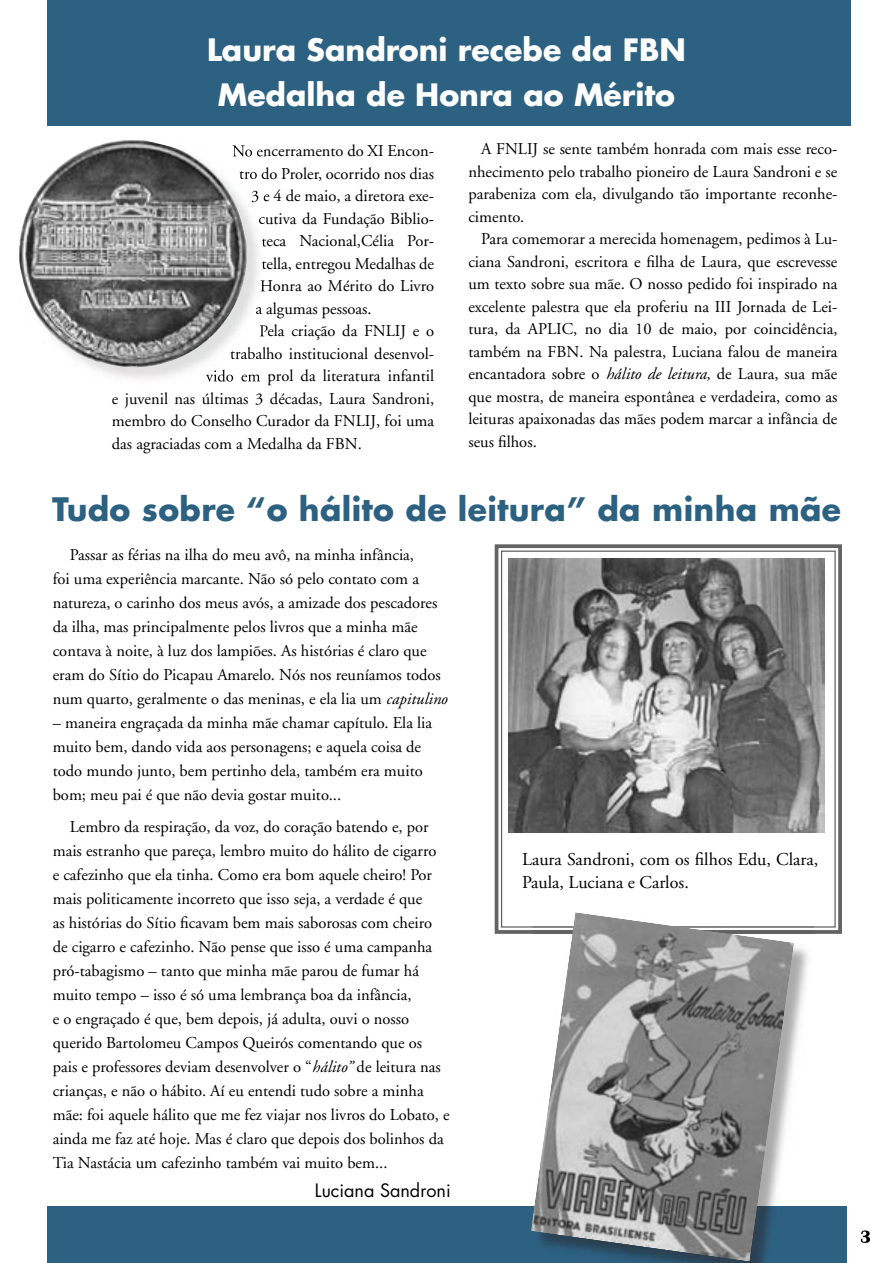
<style>
.page{position:relative;width:893px;height:1263px;background:#fff}
.page>*{position:absolute;margin:0;border:0;box-sizing:border-box;transform-origin:0 0}
.t1{font:700 31.5px "Futura";letter-spacing:.01em;color:#2d6181}
.t2{font:700 30px/45px "Futura";color:#fff;text-align:center}
.t3{font:18px/22.5px "Adobe Garamond";color:#000}
.t4{font:18px "Futura";color:#000}
.t5{font:16.5px/24px "Adobe Garamond";color:#000}
.s1{font-style:italic}
</style>
<div class="page">
<div style="left:47px;top:0;width:803px;height:126px;background:#2d6181"></div>
<svg style="left:861px;top:1230px;width:9px;height:13px"></svg>
<img style="left:247px;top:149px;width:18px;height:8px">
<img style="left:247px;top:172px;width:18px;height:7px">
<img style="left:252px;top:190px;width:13px;height:13px">
<svg style="left:259px;top:217px;width:6px;height:7px"></svg>
<img style="left:262px;top:238px;width:3px;height:9px">
<img style="left:262px;top:261px;width:3px;height:9px">
<svg style="left:261px;top:280px;width:4px;height:12px"></svg>
<img style="left:256px;top:307px;width:7px;height:8px">
<svg style="left:260px;top:325px;width:5px;height:12px"></svg>
<img style="left:247px;top:347px;width:18px;height:12px">
<img style="left:206px;top:369px;width:55px;height:13px">
<svg style="left:495px;top:544px;width:347px;height:390px"></svg>
<svg style="left:501px;top:550px;width:335px;height:377px"></svg>
<div style="left:47px;top:1206px;width:799px;height:57px;background:#2d6181"></div>
<img style="left:658px;top:914px;width:156px;height:349px">
<img style="left:794px;top:930px;width:20px;height:4px">
<img style="left:794px;top:926px;width:20px;height:1px">
<img style="left:531px;top:912px;width:263px;height:349px">
<img style="left:19px;top:140px;width:228px;height:228px">
<h2 class="t2" style="left:207px;top:26px;width:480px">Laura Sandroni recebe da FBN<br>Medalha de Honra ao Mérito</h2>
<p class="t5" style="left:468px;top:138px;width:371px;line-height:22.5px;text-align:justify;text-indent:13px">A FNLIJ se sente também honrada com mais esse reco&shy;nhecimento pelo trabalho pioneiro de Laura Sandroni e se parabeniza com ela, divulgando tão importante reconhe&shy;cimento.</p>
<p class="t5" style="left:468px;top:228px;width:371px;line-height:22.5px;text-align:justify;text-indent:13px">Para comemorar a merecida homenagem, pedimos à Lu&shy;ciana Sandroni, escritora e filha de Laura, que escrevesse um texto sobre sua mãe. O nosso pedido foi inspirado na excelente palestra que ela proferiu na III Jornada de Lei&shy;tura, da APLIC, no dia 10 de maio, por coincidência, também na FBN. Na palestra, Luciana falou de maneira encantadora sobre o <span class="s1">hálito de leitura,</span> de Laura, sua mãe que mostra, de maneira espontânea e verdadeira, como as leituras apaixonadas das mães podem marcar a infância de seus filhos.</p>
<p class="t5" style="left:232px;top:139px;width:203px">No encerramento do XI Encon-</p>
<p class="t5" style="left:239px;top:162px;width:197px">tro do Proler, ocorrido nos dias</p>
<p class="t5" style="left:251px;top:184px;width:185px">3 e 4 de maio, a diretora exe-</p>
<p class="t5" style="left:258px;top:207px;width:177px">cutiva da Fundação Biblio-</p>
<p class="t5" style="left:261px;top:229px;width:174px">teca Nacional,Célia Por-</p>
<p class="t5" style="left:261px;top:252px;width:174px">tella, entregou Medalhas de</p>
<p class="t5" style="left:260px;top:274px;width:176px">Honra ao Mérito do Livro</p>
<p class="t5" style="left:255px;top:297px;width:118px">a algumas pessoas.</p>
<p class="t5" style="left:259px;top:319px;width:176px">Pela criação da FNLIJ e o</p>
<p class="t5" style="left:230px;top:342px;width:206px">trabalho institucional desenvol-</p>
<p class="t5" style="left:206px;top:364px;width:230px">vido em prol da literatura infantil</p>
<p class="t5" style="left:112px;top:387px;width:324px">e juvenil nas últimas 3 décadas, Laura Sandroni,</p>
<p class="t5" style="left:112px;top:409px;width:324px">membro do Conselho Curador da FNLIJ, foi uma</p>
<p class="t5" style="left:112px;top:432px;width:251px">das agraciadas com a Medalha da FBN.</p>
<h1 class="t1" style="left:52px;top:487px;width:790px">Tudo sobre “o hálito de leitura” da minha mãe</h1>
<p class="t5" style="left:53px;top:543px;width:396px;text-indent:17px">Passar as férias na ilha do meu avô, na minha infância,<br>foi uma experiência marcante. Não só pelo contato com a natureza, o carinho dos meus avós, a amizade dos pescadores da ilha, mas principalmente pelos livros que a minha mãe contava à noite, à luz dos lampiões. As histórias é claro que eram do Sítio do Picapau Amarelo. Nós nos reuníamos todos num quarto, geralmente o das meninas, e ela lia um <span class="s1">capitulino</span></p>
<p class="t5" style="left:53px;top:711px;width:381px">– maneira engraçada da minha mãe chamar capítulo. Ela lia muito bem, dando vida aos personagens; e aquela coisa de todo mundo junto, bem pertinho dela, também era muito bom; meu pai é que não devia gostar muito...</p>
<p class="t5" style="left:53px;top:815px;width:398px;text-indent:17px">Lembro da respiração, da voz, do coração batendo e, por mais estranho que pareça, lembro muito do hálito de cigarro<br>e cafezinho que ela tinha. Como era bom aquele cheiro! Por mais politicamente incorreto que isso seja, a verdade é que<br>as histórias do Sítio ficavam bem mais saborosas com cheiro de cigarro e cafezinho. Não pense que isso é uma campanha pró-tabagismo – tanto que minha mãe parou de fumar há muito tempo – isso é só uma lembrança boa da infância,<br>e o engraçado é que, bem depois, já adulta, ouvi o nosso querido Bartolomeu Campos Queirós comentando que os pais e professores deviam desenvolver o “<span class="s1">hálito”</span> de leitura nas crianças, e não o hábito. Aí eu entendi tudo sobre a minha mãe: foi aquele hálito que me fez viajar nos livros do Lobato, e ainda me faz até hoje. Mas é claro que depois dos bolinhos da Tia Nastácia um cafezinho também vai muito bem...</p>
<p class="t4" style="left:315px;top:1177px;width:137px">Luciana Sandroni</p>
<p class="t3" style="left:522px;top:849px;width:297px">Laura Sandroni, com os filhos Edu, Clara,<br>Paula, Luciana e Carlos.</p>
</div>
